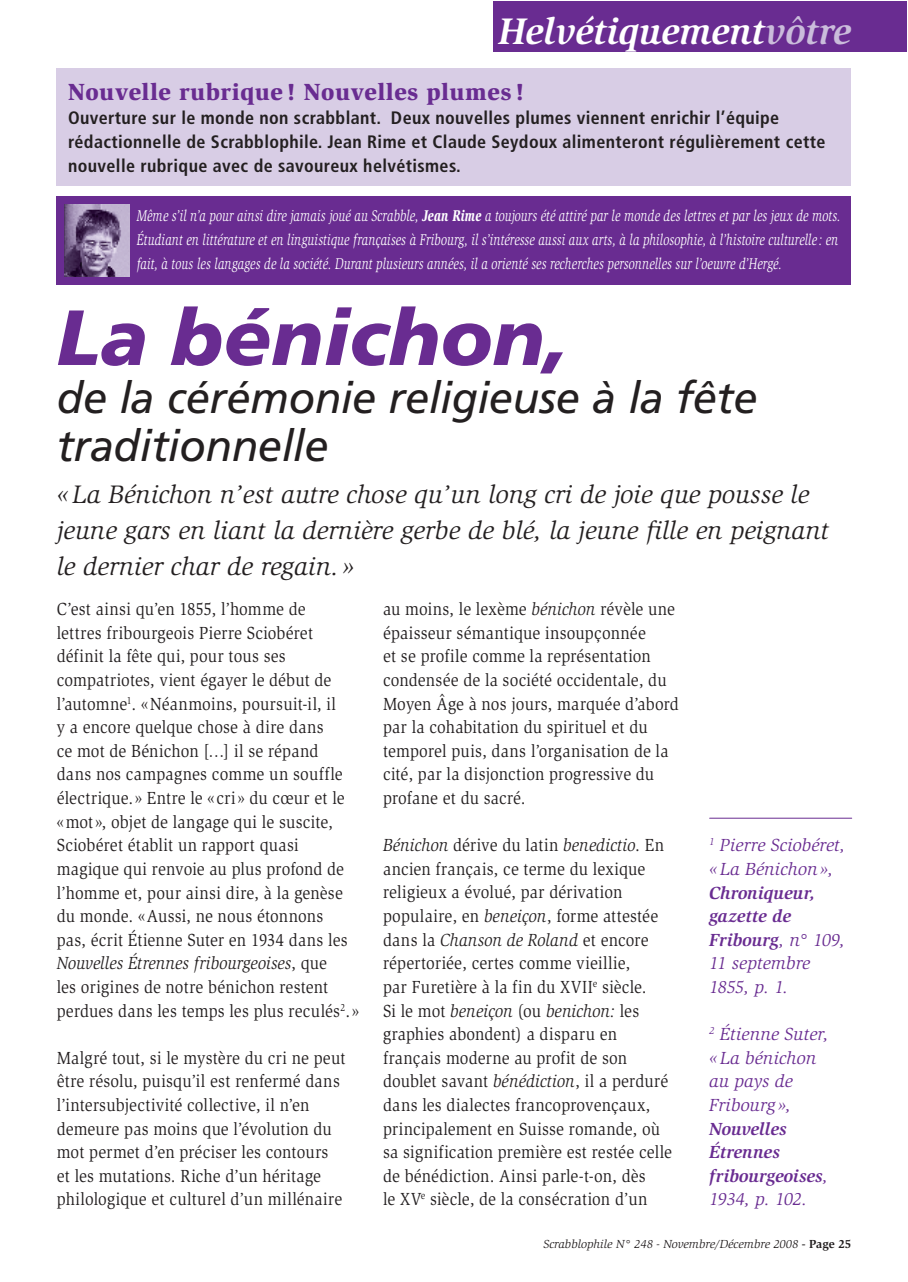
<style>
.page{position:relative;width:908px;height:1282px;background:#fff}
.page>*{position:absolute;margin:0;border:0;box-sizing:border-box;transform-origin:0 0}
.t1{font:italic 900 78px "Frutiger LT Std";color:#692c91}
.t2{font:italic 44px/48px "Frutiger LT Std";letter-spacing:-.01em;color:#231f20}
.t3{font:italic 700 38px "Slimbach Std";color:#fff}
.t4{font:italic 26px/36px "Slimbach Std";color:#231f20}
.t5{font:900 24px "Slimbach Std";letter-spacing:.02em;color:#692c91}
.t6{font:18px/23.6px "Slimbach Std";letter-spacing:.01em;color:#231f20;scale:.9 1}
.t7{font:700 condensed 18px/24px "Frutiger LT Std";letter-spacing:.02em;color:#231f20}
.t8{font:italic 700 18px/23.6px "Slimbach Std";letter-spacing:.005em;color:#692c91}
.t9{font:italic 18px/23.6px "Slimbach Std";letter-spacing:.01em;color:#692c91}
.t10{font:italic 16px/24px "Slimbach Std";letter-spacing:.01em;color:#fff;scale:.75 1}
.t11{font:italic 12px "Slimbach Std";color:#231f20}
.s1{color:#cabcdb}
.s2{font-weight:900}
.s3{font-style:italic}
.s4{font-weight:400}
.s5{font-weight:700;font-style:normal}
</style>
<div class="page">
<div style="left:493px;top:1px;width:413px;height:50px;background:#692c91"></div>
<hr style="left:709px;top:817px;width:142px;height:1px;background:#692c91">
<div style="left:57px;top:68px;width:793px;height:118px;background:#d8cde5"></div>
<div style="left:57px;top:196px;width:793px;height:89px;background:#692c91"></div>
<img style="left:64px;top:205px;width:66px;height:72px">
<h3 class="t3" style="left:498px;top:10px;width:354px">Helvétiquement<span class="s1">vôtre</span></h3>
<h3 class="t5" style="left:68px;top:76px;width:457px">Nouvelle rubrique ! Nouvelles plumes !</h3>
<p class="t7" style="left:68px;top:105px;width:758px">Ouverture sur le monde non scrabblant. Deux nouvelles plumes viennent enrichir l’équipe rédactionnelle de Scrabblophile. Jean Rime et Claude Seydoux alimenteront régulièrement cette nouvelle rubrique avec de savoureux helvétismes.</p>
<p class="t10" style="left:137px;top:203px;width:939px">Même s’il n’a pour ainsi dire jamais joué au Scrabble, <span class="s2">Jean Rime</span> a toujours été attiré par le monde des lettres et par les jeux de mots.<br>Étudiant en littérature et en linguistique françaises à Fribourg, il s’intéresse aussi aux arts, à la philosophie, à l’histoire culturelle : en fait, à tous les langages de la société. Durant plusieurs années, il a orienté ses recherches personnelles sur l’oeuvre d’Hergé.</p>
<h1 class="t1" style="left:57px;top:291px;width:513px">La bénichon,</h1>
<h2 class="t2" style="left:57px;top:374px;width:702px">de la cérémonie religieuse à la fête traditionnelle</h2>
<h3 class="t4" style="left:57px;top:476px;width:773px">« La Bénichon n’est autre chose qu’un long cri de joie que pousse le jeune gars en liant la dernière gerbe de blé, la jeune fille en peignant le dernier char de regain. »</h3>
<p class="t6" style="left:383px;top:597px;width:330px">au moins, le lexème <span class="s3">bénichon</span> révèle une épaisseur sémantique insoupçonnée<br>et se profile comme la représentation condensée de la société occidentale, du Moyen Âge à nos jours, marquée d’abord par la cohabitation du spirituel et du temporel puis, dans l’organisation de la cité, par la disjonction progressive du profane et du sacré.</p>
<p class="t6" style="left:383px;top:833px;width:322px"><span class="s3">Bénichon</span> dérive du latin <span class="s3">benedictio</span>. En ancien français, ce terme du lexique religieux a évolué, par dérivation populaire, en <span class="s3">beneiçon</span>, forme attestée dans la <span class="s3">Chanson de Roland</span> et encore répertoriée, certes comme vieillie,<br>par Furetière à la fin du XVII<sup>e</sup> siècle.<br>Si le mot <span class="s3">beneiçon</span> (ou <span class="s3">benichon:</span> les graphies abondent) a disparu en français moderne au profit de son doublet savant <span class="s3">bénédiction</span>, il a perduré dans les dialectes francoprovençaux, principalement en Suisse romande, où sa signification première est restée celle de bénédiction. Ainsi parle-t-on, dès<br>le XV<sup>e</sup> siècle, de la consécration d’un</p>
<p class="t9" style="left:708px;top:833px;width:138px"><sup>1</sup> Pierre Sciobéret, « La Bénichon »,</p>
<p class="t6" style="left:57px;top:597px;width:337px">C’est ainsi qu’en 1855, l’homme de<br>lettres fribourgeois Pierre Sciobéret définit la fête qui, pour tous ses compatriotes, vient égayer le début de l’automne<sup>1</sup>. « Néanmoins, poursuit-il, il<br>y a encore quelque chose à dire dans<br>ce mot de Bénichon […] il se répand<br>dans nos campagnes comme un souffle électrique. » Entre le « cri » du cœur et le<br>« mot », objet de langage qui le suscite, Sciobéret établit un rapport quasi magique qui renvoie au plus profond de l’homme et, pour ainsi dire, à la genèse du monde. « Aussi, ne nous étonnons<br>pas, écrit Étienne Suter en 1934 dans les <span class="s3">Nouvelles Étrennes fribourgeoises</span>, que<br>les origines de notre bénichon restent perdues dans les temps les plus reculés<sup>2</sup>. »</p>
<p class="t6" style="left:57px;top:1045px;width:322px">Malgré tout, si le mystère du cri ne peut être résolu, puisqu’il est renfermé dans l’intersubjectivité collective, il n’en demeure pas moins que l’évolution du mot permet d’en préciser les contours et les mutations. Riche d’un héritage philologique et culturel d’un millénaire</p>
<p class="t8" style="left:708px;top:880px;width:137px">Chroniqueur, gazette de<br>Fribourg<span class="s4">, n° 109,<br>11 septembre<br>1855, p. 1.</span></p>
<p class="t9" style="left:708px;top:1022px;width:121px"><sup>2</sup> Étienne Suter, « La bénichon au pays de<br>Fribourg »,</p>
<p class="t8" style="left:708px;top:1116px;width:120px">Nouvelles<br>Étrennes fribourgeoises<span class="s4">,<br>1934, p. 102.</span></p>
<p class="t11" style="left:543px;top:1237px;width:309px">Scrabblophile N° 248 - Novembre/Décembre 2008 <span class="s5">- Page 25</span></p>
</div>
